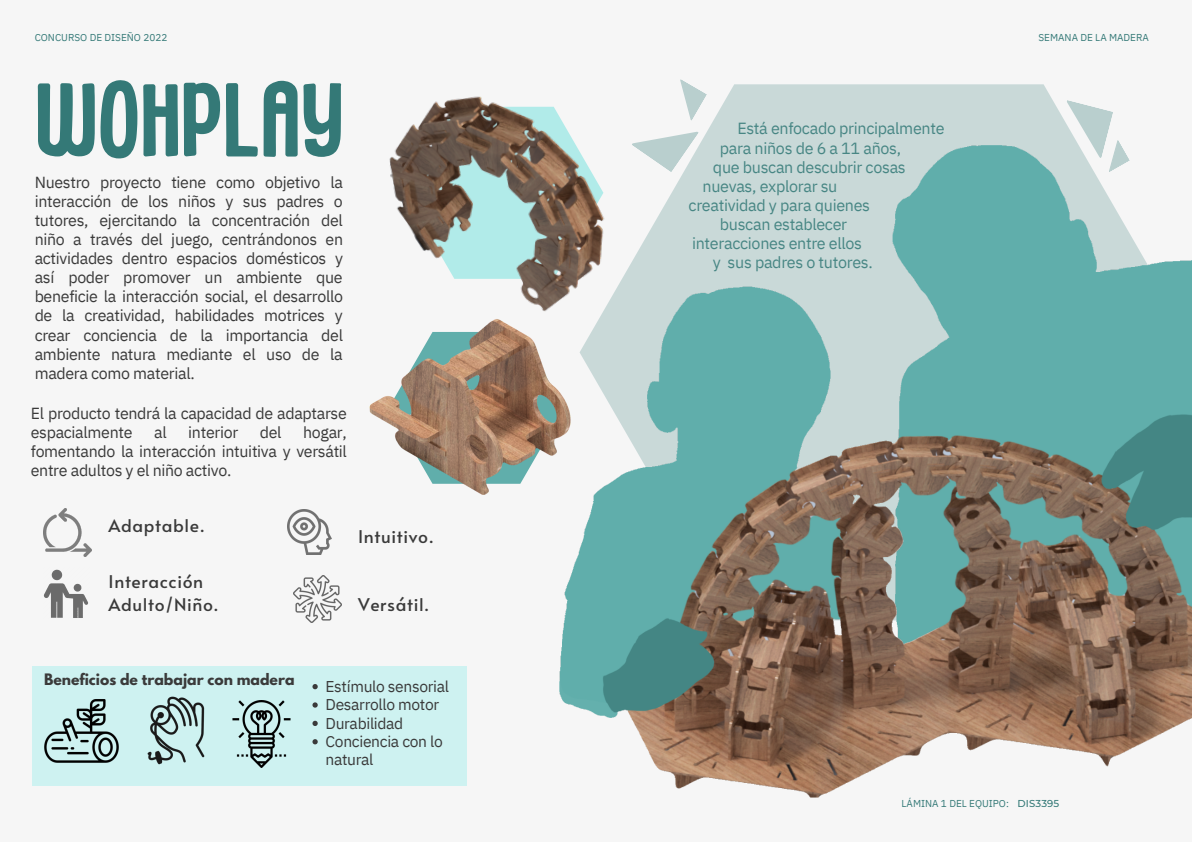
<style>
.page{position:relative;width:1192px;height:842px;background:#f6f6f6}
.page>*{position:absolute;margin:0;border:0;box-sizing:border-box;transform-origin:0 0}
.t1{font:103.9px "Childling";letter-spacing:-.005em;color:#347977}
.t2{font:17.5px/22.9px "Alata";letter-spacing:.035em;color:#3a3a3a}
.t3{font:16.1px "IBM Plex Sans";letter-spacing:-.02em;color:#478684}
.t4{font:16px/19.1px "IBM Plex Sans";letter-spacing:-.02em;color:#3a3a3a;text-align:justify}
.t5{font:15.6px/18.4px "IBM Plex Sans";letter-spacing:-.02em;color:#3a3a3a}
.t6{font:700 14px "League Spartan";color:#3a3a3a}
.t7{font:10px "IBM Plex Sans";color:#347977}
.t8{font:500 10px "Montserrat";letter-spacing:.015em;color:#347977}
</style>
<div class="page">
<div style="left:707px;top:84px;width:348px;height:59px;background:#c9d9d8"></div>
<img style="left:559px;top:143px;width:633px;height:655px">
<svg style="left:1055px;top:100px;width:75px;height:72px"></svg>
<svg style="left:631px;top:79px;width:76px;height:93px"></svg>
<img style="left:43px;top:508px;width:49px;height:49px">
<img style="left:43px;top:569px;width:45px;height:49px">
<img style="left:287px;top:510px;width:45px;height:44px">
<img style="left:294px;top:575px;width:47px;height:47px">
<img style="left:389px;top:96px;width:231px;height:222px">
<img style="left:369px;top:314px;width:222px;height:181px">
<div style="left:32px;top:666px;width:435px;height:119px;background:#cef2f1"></div>
<img style="left:44px;top:699px;width:75px;height:64px">
<img style="left:147px;top:696px;width:58px;height:69px">
<img style="left:232px;top:701px;width:59px;height:66px">
<svg style="left:312px;top:684px;width:6px;height:5px"></svg>
<svg style="left:312px;top:702px;width:6px;height:6px"></svg>
<svg style="left:312px;top:721px;width:6px;height:5px"></svg>
<svg style="left:312px;top:739px;width:6px;height:5px"></svg>
<p class="t7" style="left:35px;top:31px;width:134px">CONCURSO DE DISEÑO 2022</p>
<p class="t7" style="left:1038px;top:31px;width:112px">SEMANA DE LA MADERA</p>
<p class="t1" style="left:35px;top:73px;width:311px">WOHPLAY</p>
<p class="t4" style="left:35px;top:172px;width:310px">Nuestro proyecto tiene como objetivo la interacción de los niños y sus padres o tutores, ejercitando la concentración del niño a través del juego, centrándonos en actividades dentro espacios domésticos y así poder promover un ambiente que beneficie la interacción social, el desarrollo de la creatividad, habilidades motrices y crear conciencia de la importancia del ambiente natura mediante el uso de la madera como material.</p>
<p class="t3" style="left:737px;top:118px;width:209px">Está enfocado principalmente</p>
<p class="t3" style="left:720px;top:137px;width:183px">para niños de 6 a 11 años,</p>
<p class="t3" style="left:713px;top:156px;width:194px">que buscan descubrir cosas</p>
<p class="t3" style="left:703px;top:175px;width:136px">nuevas, explorar su</p>
<p class="t3" style="left:689px;top:194px;width:183px">creatividad y para quienes</p>
<p class="t3" style="left:720px;top:214px;width:129px">buscan establecer</p>
<p class="t3" style="left:692px;top:233px;width:172px">interacciones entre ellos</p>
<p class="t3" style="left:713px;top:252px;width:161px">y sus padres o tutores.</p>
<p class="t4" style="left:31px;top:403px;width:318px">El producto tendrá la capacidad de adaptarse espacialmente</p>
<p class="t4" style="left:31px;top:422px;width:318px;text-indent:272px">hogar, fomentando la interacción intuitiva y versátil entre adultos y el niño activo.</p>
<p class="t4" style="left:154px;top:422px;width:14px">al</p>
<p class="t4" style="left:188px;top:422px;width:51px">interior</p>
<p class="t4" style="left:260px;top:422px;width:23px">del</p>
<p class="t2" style="left:109px;top:513px;width:98px">Adaptable.</p>
<p class="t2" style="left:109px;top:569px;width:112px">Interacción<br>Adulto/Niño.</p>
<p class="t2" style="left:358px;top:524px;width:77px">Intuitivo.</p>
<p class="t2" style="left:358px;top:593px;width:73px">Versátil.</p>
<p class="t6" style="left:44px;top:673px;width:252px">Beneficios de trabajar con madera</p>
<p class="t5" style="left:326px;top:677px;width:125px">Estímulo sensorial</p>
<p class="t5" style="left:326px;top:695px;width:115px">Desarrollo motor</p>
<p class="t5" style="left:326px;top:714px;width:79px">Durabilidad</p>
<p class="t5" style="left:326px;top:732px;width:119px">Conciencia con lo natural</p>
<p class="t7" style="left:902px;top:797px;width:109px">LÁMINA 1 DEL EQUIPO:</p>
<p class="t8" style="left:1017px;top:797px;width:43px">DIS3395</p>
</div>
